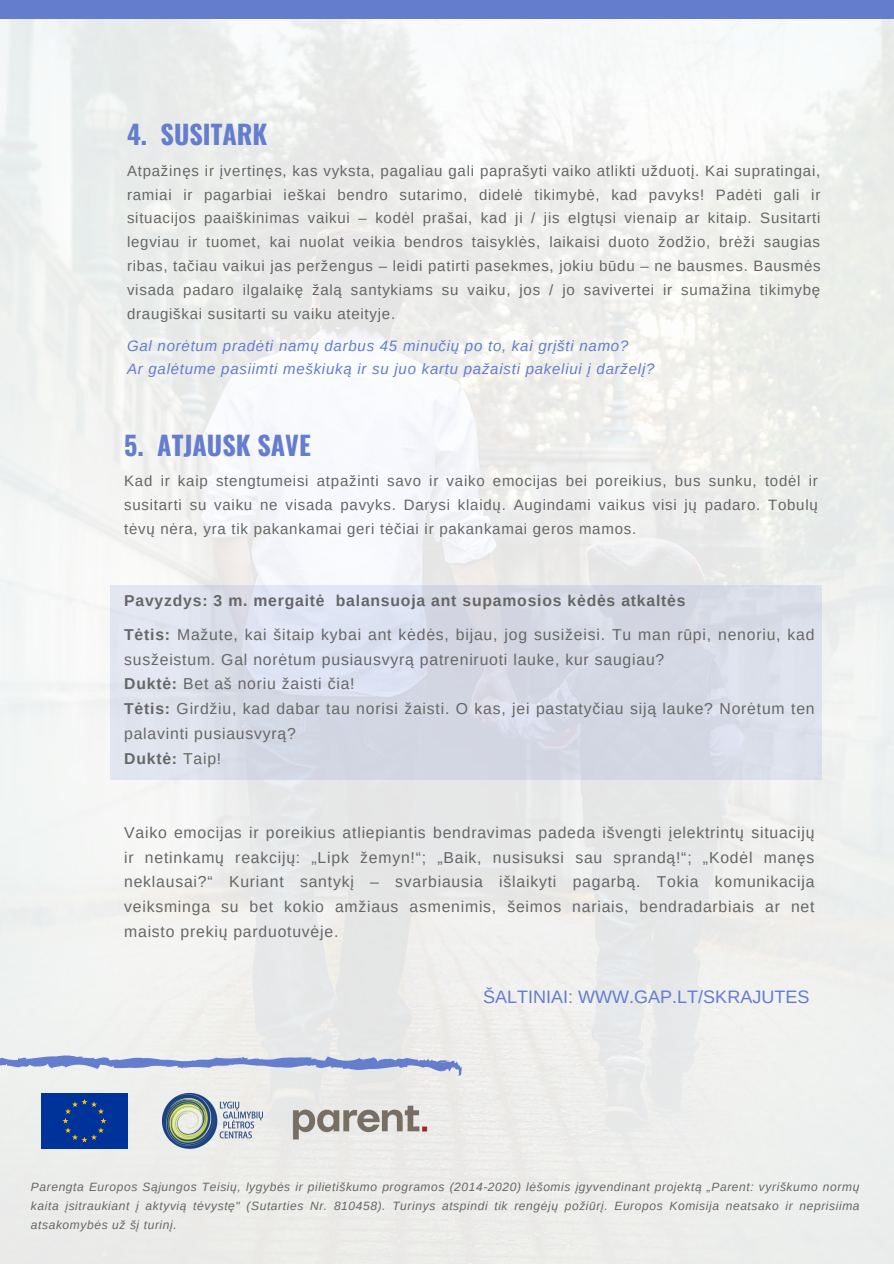
<style>
.page{position:relative;width:894px;height:1264px;background:#fff}
.page>*{position:absolute;margin:0;border:0;box-sizing:border-box;transform-origin:0 0}
.t1{font:700 26.25px "Oswald";color:#647dcd}
.t2{font:18px "Arimo";color:#647dcd}
.t3{font:15.75px/24.8px "Arimo";letter-spacing:.05em;color:#666}
.t4{font:15px/23.9px "Arimo";letter-spacing:.05em;color:#666;text-align:justify}
.t5{font:italic 15px/23.1px "Arimo";letter-spacing:.05em;color:#647dcd}
.t6{font:italic 12px/18.8px "Arimo";letter-spacing:.05em;color:#666;text-align:justify}
.s1{font-weight:700}
</style>
<div class="page">
<img style="left:0;top:19px;width:893px;height:1244px">
<div style="left:0;top:0;width:893px;height:19px;background:#647dcd"></div>
<div style="left:42px;top:1093px;width:85px;height:55px;background:#039"></div>
<img style="left:289px;top:1089px;width:143px;height:63px">
<img style="left:162px;top:1093px;width:101px;height:55px">
<svg style="left:0;top:1049px;width:462px;height:26px;background:#c2cae1"></svg>
<div style="left:110px;top:585px;width:711px;height:195px;background:linear-gradient(to right,#dce0ed,#d5d9e4)"></div>
<h1 class="t1" style="left:127px;top:114px;width:142px">4. SUSITARK</h1>
<p class="t4" style="left:127px;top:158px;width:695px">Atpažinęs ir įvertinęs, kas vyksta, pagaliau gali paprašyti vaiko atlikti užduotį. Kai supratingai, ramiai ir pagarbiai ieškai bendro sutarimo, didelė tikimybė, kad pavyks! Padėti gali ir situacijos paaiškinimas vaikui – kodėl prašai, kad ji / jis elgtųsi vienaip ar kitaip. Susitarti legviau ir tuomet, kai nuolat veikia bendros taisyklės, laikaisi duoto žodžio, brėži saugias ribas, tačiau vaikui jas peržengus – leidi patirti pasekmes, jokiu būdu – ne bausmes. Bausmės visada padaro ilgalaikę žalą santykiams su vaiku, jos / jo savivertei ir sumažina tikimybę draugiškai susitarti su vaiku ateityje.</p>
<p class="t5" style="left:127px;top:334px;width:528px">Gal norėtum pradėti namų darbus 45 minučių po to, kai grįšti namo?<br>Ar galėtume pasiimti meškiuką ir su juo kartu pažaisti pakeliui į darželį?</p>
<h1 class="t1" style="left:124px;top:425px;width:188px">5. ATJAUSK SAVE</h1>
<p class="t4" style="left:124px;top:469px;width:695px">Kad ir kaip stengtumeisi atpažinti savo ir vaiko emocijas bei poreikius, bus sunku, todėl ir susitarti su vaiku ne visada pavyks. Darysi klaidų. Augindami vaikus visi jų padaro. Tobulų tėvų nėra, yra tik pakankamai geri tėčiai ir pakankamai geros mamos.</p>
<p class="t3" style="left:124px;top:583px;width:691px;line-height:34.2px"><span class="s1">Pavyzdys: 3 m. mergaitė balansuoja ant supamosios kėdės atkaltės<br>Tėtis:</span> Mažute, kai šitaip kybai ant kėdės, bijau, jog susižeisi. Tu man rūpi, nenoriu, kad</p>
<p class="t3" style="left:124px;top:646px;width:691px">susžeistum. Gal norėtum pusiausvyrą patreniruoti lauke, kur saugiau?<br><span class="s1">Duktė:</span> Bet aš noriu žaisti čia!<br><span class="s1">Tėtis:</span> Girdžiu, kad dabar tau norisi žaisti. O kas, jei pastatyčiau siją lauke? Norėtum ten palavinti pusiausvyrą?<br><span class="s1">Duktė:</span> Taip!</p>
<p class="t3" style="left:124px;top:820px;width:691px;text-align:justify">Vaiko emocijas ir poreikius atliepiantis bendravimas padeda išvengti įelektrintų situacijų ir netinkamų reakcijų: „Lipk žemyn!“; „Baik, nusisuksi sau sprandą!“; „Kodėl manęs neklausai?“ Kuriant santykį – svarbiausia išlaikyti pagarbą. Tokia komunikacija veiksminga su bet kokio amžiaus asmenimis, šeimos nariais, bendradarbiais ar net maisto prekių parduotuvėje.</p>
<p class="t2" style="left:483px;top:986px;width:328px">ŠALTINIAI: WWW.GAP.LT/SKRAJUTES</p>
<p class="t6" style="left:31px;top:1177px;width:829px">Parengta Europos Sąjungos Teisių, lygybės ir pilietiškumo programos (2014-2020) lėšomis įgyvendinant projektą „Parent: vyriškumo normų kaita įsitraukiant į aktyvią tėvystę" (Sutarties Nr. 810458). Turinys atspindi tik rengėjų požiūrį. Europos Komisija neatsako ir neprisiima atsakomybės už šį turinį.</p>
</div>
